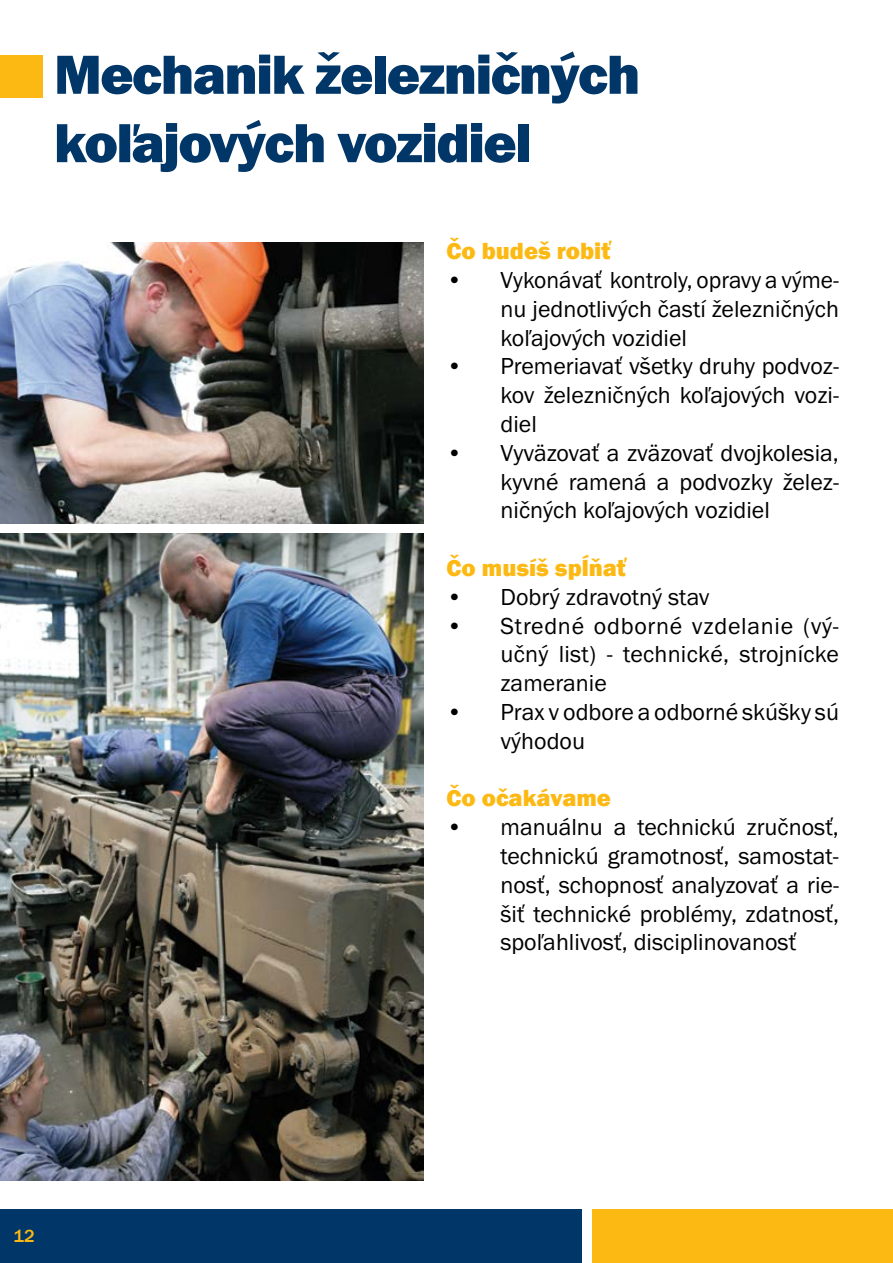
<style>
.page{position:relative;width:893px;height:1263px;background:#fff}
.page>*{position:absolute;margin:0;border:0;box-sizing:border-box;transform-origin:0 0}
.t1{font:800 57px/68.4px "Franklin Gothic";letter-spacing:-.03em;color:#003768}
.t2{font:24px/28.8px "Franklin Got Itc TOT Boo";color:#000;text-align:justify}
.t3{font:800 24px "Franklin Gothic";color:#fdb913}
.t4{font:500 18px "Franklin Gothic";color:#fdb913}
</style>
<div class="page">
<div style="left:593px;top:1209px;width:300px;height:54px;background:#fdb913"></div>
<div style="left:0;top:1209px;width:582px;height:54px;background:#003768"></div>
<img style="left:0;top:242px;width:423px;height:281px">
<img style="left:0;top:534px;width:423px;height:646px">
<div style="left:0;top:55px;width:43px;height:43px;background:#fdb913"></div>
<h1 class="t1" style="left:54px;top:40px;width:588px">Mechanik železničných koľajových vozidiel</h1>
<p class="t3" style="left:446px;top:236px;width:167px">Čo budeš robiť</p>
<p class="t2" style="left:500px;top:266px;width:340px;text-indent:-54px">• Vykonávať kontroly, opravy a výme&shy;nu jednotlivých častí železničných koľajových vozidiel</p>
<p class="t2" style="left:500px;top:352px;width:340px;text-indent:-54px">• Premeriavať všetky druhy podvoz&shy;kov železničných koľajových vozi&shy;diel</p>
<p class="t2" style="left:500px;top:439px;width:340px;text-indent:-54px">• Vyväzovať a zväzovať dvojkolesia, kyvné ramená a podvozky želez&shy;ničných koľajových vozidiel</p>
<p class="t3" style="left:446px;top:552px;width:182px">Čo musíš spĺňať</p>
<p class="t2" style="left:446px;top:583px;width:265px">• Dobrý zdravotný stav</p>
<p class="t2" style="left:500px;top:612px;width:340px;text-indent:-54px">• Stredné odborné vzdelanie (vý&shy;učný list) - technické, strojnícke zameranie</p>
<p class="t2" style="left:500px;top:698px;width:340px;text-indent:-54px">• Prax v odbore a odborné skúšky sú výhodou</p>
<p class="t3" style="left:446px;top:783px;width:166px">Čo očakávame</p>
<p class="t2" style="left:500px;top:813px;width:340px;text-indent:-54px">• manuálnu a technickú zručnosť, technickú gramotnosť, samostat&shy;nosť, schopnosť analyzovať a rie&shy;šiť technické problémy, zdatnosť, spoľahlivosť, disciplinovanosť</p>
<p class="t4" style="left:14px;top:1225px;width:23px">12</p>
</div>
